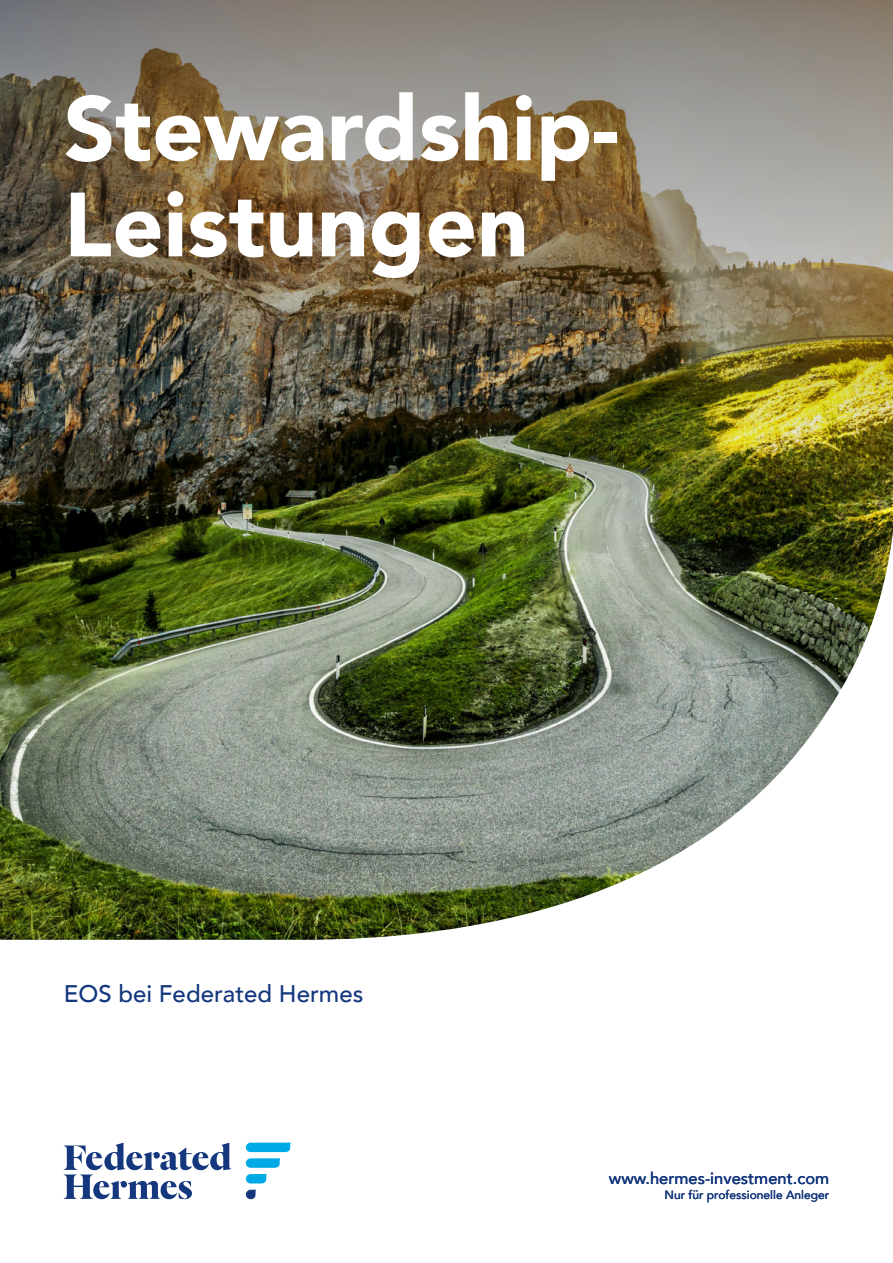
<style>
.page{position:relative;width:893px;height:1263px;background:#fff}
.page>*{position:absolute;margin:0;border:0;box-sizing:border-box;transform-origin:0 0}
.t1{font:900 90px/96px "Avenir";color:#fff}
.t2{font:500 24px "Avenir";color:#14377d}
.t3{font:500 16.5px "Avenir";color:#14377d}
.t4{font:500 12px "Avenir";color:#14377d}
</style>
<div class="page">
<svg style="left:0;top:0;width:893px;height:92px;background:#89847d"></svg>
<img style="left:0;top:92px;width:893px;height:1108px">
<svg style="left:246px;top:1174px;width:21px;height:9px"></svg>
<svg style="left:246px;top:1158px;width:34px;height:10px"></svg>
<svg style="left:246px;top:1142px;width:44px;height:10px"></svg>
<svg style="left:246px;top:1189px;width:10px;height:10px"></svg>
<svg style="left:64px;top:1143px;width:168px;height:56px"></svg>
<h1 class="t1" style="left:64px;top:89px;width:557px">Stewardship-<br>Leistungen</h1>
<h2 class="t2" style="left:64px;top:984px;width:301px">EOS bei Federated Hermes</h2>
<h3 class="t3" style="left:609px;top:1171px;width:222px">www.hermes-investment.com</h3>
<p class="t4" style="left:664px;top:1190px;width:166px">Nur für professionelle Anleger</p>
</div>
